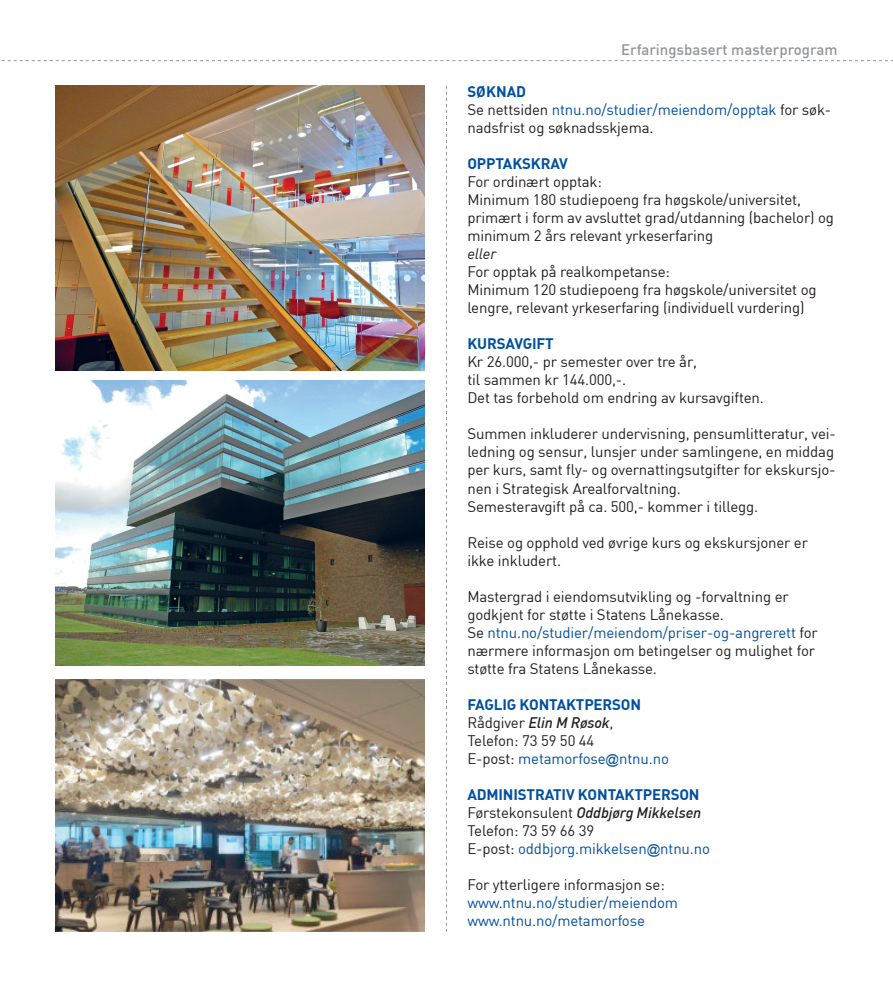
<style>
.page{position:relative;width:893px;height:987px;background:#fff}
.page>*{position:absolute;margin:0;border:0;box-sizing:border-box;transform-origin:0 0}
.t1{font:15px/18px "DIN";letter-spacing:-.01em;color:#231f20}
.t2{font:15px/18px "DIN";letter-spacing:-.01em;color:#01509f}
.t3{font:500 15px "DIN";color:#939598}
.t4{font:700 15px "DIN";letter-spacing:-.01em;color:#01509f}
.t5{font:italic 15px "DIN";letter-spacing:-.01em;color:#231f20}
.s1{font-weight:700;color:#01509f}
.s2{color:#01509f}
.s3{font-weight:500;font-style:italic}
.s4{font-family:"Arial";font-size:13.5px;color:#01509f}
</style>
<div class="page">
<svg style="left:1px;top:60px;width:892px;height:1px"></svg>
<img style="left:56px;top:85px;width:369px;height:285px">
<img style="left:56px;top:381px;width:369px;height:284px">
<img style="left:56px;top:679px;width:369px;height:252px">
<svg style="left:446px;top:86px;width:1px;height:845px"></svg>
<p class="t3" style="left:621px;top:40px;width:218px">Erfaringsbasert masterprogram</p>
<p class="t1" style="left:467px;top:83px;width:365px"><span class="s1">SØKNAD<br></span>Se nettsiden <span class="s2">ntnu.no/studier/meiendom/opptak</span> for søk&shy;nadsfrist og søknadsskjema.</p>
<p class="t4" style="left:467px;top:154px;width:102px">OPPTAKSKRAV</p>
<p class="t1" style="left:467px;top:173px;width:368px">For ordinært opptak:<br>Minimum 180 studiepoeng fra høgskole/universitet, primært i form av avsluttet grad/utdanning (bachelor) og minimum 2 års relevant yrkeserfaring</p>
<p class="t5" style="left:467px;top:244px;width:30px">eller</p>
<p class="t1" style="left:467px;top:263px;width:351px">For opptak på realkompetanse:<br>Minimum 120 studiepoeng fra høgskole/universitet og lengre, relevant yrkeserfaring (individuell vurdering)</p>
<p class="t4" style="left:467px;top:334px;width:88px">KURSAVGIFT</p>
<p class="t1" style="left:467px;top:353px;width:298px">Kr 26.000,- pr semester over tre år,<br>til sammen kr 144.000,-.<br>Det tas forbehold om endring av kursavgiften.</p>
<p class="t1" style="left:467px;top:425px;width:370px">Summen inkluderer undervisning, pensumlitteratur, vei&shy;ledning og sensur, lunsjer under samlingene, en middag per kurs, samt fly- og overnattingsutgifter for ekskursjo&shy;nen i Strategisk Arealforvaltning.<br>Semesteravgift på ca. 500,- kommer i tillegg.</p>
<p class="t1" style="left:467px;top:533px;width:342px">Reise og opphold ved øvrige kurs og ekskursjoner er ikke inkludert.</p>
<p class="t1" style="left:467px;top:587px;width:352px">Mastergrad i eiendomsutvikling og -forvaltning er godkjent for støtte i Statens Lånekasse.<br>Se <span class="s2">ntnu.no/studier/meiendom/priser-og-angrerett</span> for nærmere informasjon om betingelser og mulighet for støtte fra Statens Lånekasse.</p>
<p class="t1" style="left:467px;top:695px;width:203px"><span class="s1">FAGLIG KONTAKTPERSON<br></span>Rådgiver <span class="s3">Elin M Røsok</span>,<br>Telefon: 73 59 50 44<br>E-post: <span class="s2">metamorfose</span><span class="s4">@</span><span class="s2">ntnu.no</span></p>
<p class="t1" style="left:467px;top:785px;width:244px"><span class="s1">ADMINISTRATIV KONTAKTPERSON<br></span>Førstekonsulent <span class="s3">Oddbjørg Mikkelsen<br></span>Telefon: 73 59 66 39<br>E-post: <span class="s2">oddbjorg.mikkelsen</span><span class="s4">@</span><span class="s2">ntnu.no</span></p>
<p class="t1" style="left:467px;top:875px;width:199px">For ytterligere informasjon se:</p>
<p class="t2" style="left:467px;top:893px;width:212px">www.ntnu.no/studier/meiendom www.ntnu.no/metamorfose</p>
</div>
